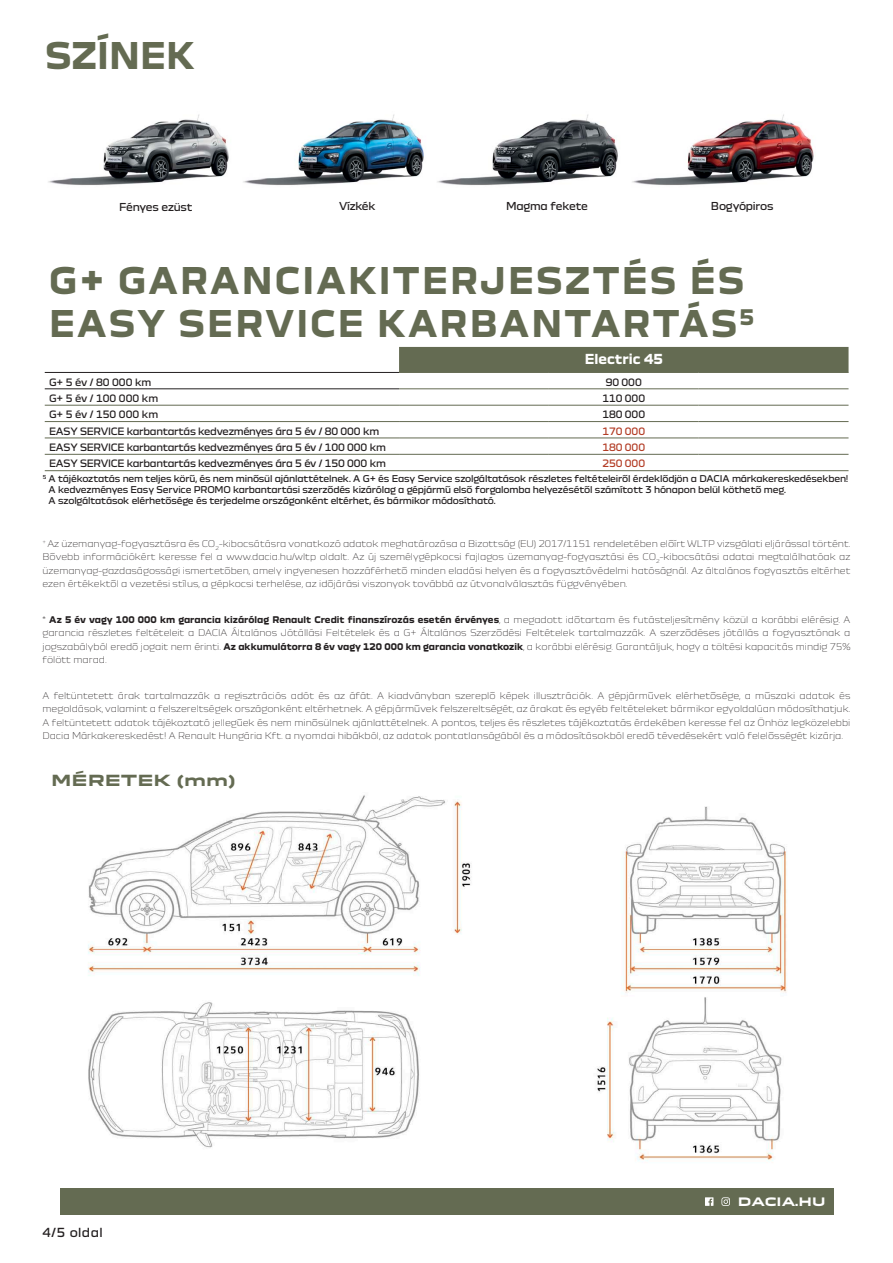
<style>
.page{position:relative;width:893px;height:1263px;background:#fff}
.page>*{position:absolute;margin:0;border:0;box-sizing:border-box;transform-origin:0 0}
.t1{font:700 36px/43.2px "Dacia Block";letter-spacing:.06em;color:#646b52}
.t2{font:700 15px "Dacia Block Extended";color:#646b52}
.t3{font:700 13.5px "Dacia Block";color:#fff}
.t4{font:12px "Dacia Block";letter-spacing:.035em;color:#231f20}
.t5{font:700 11.4px "Dacia Block Extended";color:#fff}
.t6{font:10.5px "Dacia Block";letter-spacing:-.02em;color:#231f20}
.t7{font:9.75px "Dacia Block";letter-spacing:-.025em;color:#231f20}
.t8{font:9.75px "Dacia Block";color:#231f20}
.t9{font:9.75px "Dacia Block";letter-spacing:-.01em;color:#b33d26}
.t10{font:300 9px/13.5px "Dacia Block";color:#231f20;text-align:justify}
.t11{font:9px/10.8px "Dacia Block";letter-spacing:-.02em;color:#231f20}
.s1{font-weight:700}
</style>
<div class="page">
<div style="left:399px;top:347px;width:449px;height:25px;background:#646b52"></div>
<hr style="left:45px;top:405px;width:354px;height:1px;background:#646b52">
<hr style="left:399px;top:405px;width:150px;height:1px;background:#646b52">
<hr style="left:549px;top:405px;width:150px;height:1px;background:#646b52">
<hr style="left:699px;top:405px;width:149px;height:1px;background:#646b52">
<hr style="left:45px;top:421px;width:354px;height:1px;background:#646b52">
<hr style="left:399px;top:421px;width:150px;height:1px;background:#646b52">
<hr style="left:549px;top:421px;width:150px;height:1px;background:#646b52">
<hr style="left:699px;top:421px;width:149px;height:1px;background:#646b52">
<hr style="left:45px;top:438px;width:354px;height:1px;background:#646b52">
<hr style="left:399px;top:438px;width:150px;height:1px;background:#646b52">
<hr style="left:549px;top:438px;width:150px;height:1px;background:#646b52">
<hr style="left:699px;top:438px;width:149px;height:1px;background:#646b52">
<hr style="left:45px;top:454px;width:354px;height:1px;background:#646b52">
<hr style="left:399px;top:454px;width:150px;height:1px;background:#646b52">
<hr style="left:549px;top:454px;width:150px;height:1px;background:#646b52">
<hr style="left:699px;top:454px;width:149px;height:1px;background:#646b52">
<hr style="left:45px;top:470px;width:354px;height:1px;background:#646b52">
<hr style="left:399px;top:470px;width:150px;height:1px;background:#646b52">
<hr style="left:549px;top:470px;width:150px;height:1px;background:#646b52">
<hr style="left:699px;top:470px;width:149px;height:1px;background:#646b52">
<hr style="left:399px;top:372px;width:150px;height:1px;background:#646b52">
<hr style="left:549px;top:372px;width:150px;height:1px;background:#646b52">
<hr style="left:699px;top:372px;width:149px;height:1px;background:#646b52">
<hr style="left:399px;top:388px;width:150px;height:1px;background:#646b52">
<hr style="left:549px;top:388px;width:150px;height:1px;background:#646b52">
<hr style="left:699px;top:388px;width:149px;height:1px;background:#646b52">
<hr style="left:45px;top:372px;width:354px;height:1px;background:#231f20">
<hr style="left:45px;top:388px;width:354px;height:1px;background:#231f20">
<div style="left:60px;top:1188px;width:773px;height:27px;background:#646b52"></div>
<svg style="left:705px;top:1197px;width:8px;height:9px"></svg>
<svg style="left:721px;top:1197px;width:9px;height:9px"></svg>
<img style="left:88px;top:795px;width:699px;height:366px">
<div style="left:43px;top:770px;width:270px;height:41px;background:#fff"></div>
<img style="left:48px;top:114px;width:181px;height:71px">
<img style="left:243px;top:114px;width:181px;height:71px">
<img style="left:437px;top:114px;width:181px;height:71px">
<img style="left:632px;top:114px;width:182px;height:71px">
<h1 class="t1" style="left:45px;top:35px;width:151px">SZÍNEK</h1>
<p class="t6" style="left:119px;top:198px;width:75px">Fényes ezüst</p>
<p class="t6" style="left:339px;top:198px;width:38px">Vízkék</p>
<p class="t6" style="left:506px;top:198px;width:83px">Magma fekete</p>
<p class="t6" style="left:711px;top:198px;width:64px">Bogyópiros</p>
<h1 class="t1" style="left:49px;top:260px;width:697px">G+ GARANCIAKITERJESZTÉS ÉS<br>EASY Service</h1>
<h1 class="t1" style="left:377px;top:303px;width:378px">KARBANTARTÁS<sup>5</sup></h1>
<h3 class="t3" style="left:585px;top:351px;width:80px">Electric 45</h3>
<p class="t7" style="left:49px;top:374px;width:104px">G+ 5 év / 80 000 km</p>
<p class="t7" style="left:606px;top:374px;width:37px">90 000</p>
<p class="t8" style="left:49px;top:390px;width:111px">G+ 5 év / 100 000 km</p>
<p class="t7" style="left:602px;top:390px;width:44px">110 000</p>
<p class="t8" style="left:49px;top:407px;width:111px">G+ 5 év / 150 000 km</p>
<p class="t7" style="left:602px;top:407px;width:44px">180 000</p>
<p class="t7" style="left:49px;top:423px;width:332px">EASY SERVICE karbantartás kedvezményes ára 5 év / 80 000 km</p>
<p class="t9" style="left:602px;top:423px;width:44px">170 000</p>
<p class="t7" style="left:49px;top:440px;width:338px">EASY SERVICE karbantartás kedvezményes ára 5 év / 100 000 km</p>
<p class="t9" style="left:602px;top:440px;width:44px">180 000</p>
<p class="t7" style="left:49px;top:456px;width:338px">EASY SERVICE karbantartás kedvezményes ára 5 év / 150 000 km</p>
<p class="t9" style="left:602px;top:456px;width:44px">250 000</p>
<p class="t11" style="left:49px;top:474px;width:801px;text-indent:-6px"><sup>5</sup> A tájékoztatás nem teljes körű, és nem minősül ajánlattételnek. A G+ és Easy Service szolgáltatások részletes feltételeiről érdeklődjön a DACIA márkakereskedésekben!<br>A kedvezményes Easy Service PROMO karbantartási szerződés kizárólag a gépjármű első forgalomba helyezésétől számított 3 hónapon belül köthető meg.<br>A szolgáltatások elérhetősége és terjedelme országonként eltérhet, és bármikor módosítható.</p>
<p class="t10" style="left:43px;top:537px;width:809px"><sup>+</sup> Az üzemanyag-fogyasztásra és CO<sub>2</sub>-kibocsátásra vonatkozó adatok meghatározása a Bizottság (EU) 2017/1151 rendeletében előírt WLTP vizsgálati eljárással történt.<br>Bővebb információkért keresse fel a www.dacia.hu/wltp oldalt. Az új személygépkocsi fajlagos üzemanyag-fogyasztási és CO<sub>2</sub>-kibocsátási adatai megtalálhatóak az üzemanyag-gazdaságossági ismertetőben, amely ingyenesen hozzáférhető minden eladási helyen és a fogyasztóvédelmi hatóságnál. Az általános fogyasztás eltérhet ezen értékektől a vezetési stílus, a gépkocsi terhelése, az időjárási viszonyok továbbá az útvonalválasztás függvényében.</p>
<p class="t10" style="left:43px;top:613px;width:809px">* <span class="s1">Az 5 év vagy 100 000 km garancia kizárólag Renault Credit finanszírozás esetén érvényes</span>, a megadott időtartam és futásteljesítmény közül a korábbi elérésig. A garancia részletes feltételeit a DACIA Általános Jótállási Feltételek és a G+ Általános Szerződési Feltételek tartalmazzák. A szerződéses jótállás a fogyasztónak a jogszabályból eredő jogait nem érinti. <span class="s1">Az akkumulátorra 8 év vagy 120 000 km garancia vonatkozik</span>, a korábbi elérésig. Garantáljuk, hogy a töltési kapacitás mindig 75% fölött marad.</p>
<p class="t10" style="left:43px;top:689px;width:809px">A feltüntetett árak tartalmazzák a regisztrációs adót és az áfát. A kiadványban szereplő képek illusztrációk. A gépjárművek elérhetősége, a műszaki adatok és megoldások, valamint a felszereltségek országonként eltérhetnek. A gépjárművek felszereltségét, az árakat és egyéb feltételeket bármikor egyoldalúan módosíthatjuk.<br>A feltüntetett adatok tájékoztató jellegűek és nem minősülnek ajánlattételnek. A pontos, teljes és részletes tájékoztatás érdekében keresse fel az Önhöz legközelebbi Dacia Márkakereskedést! A Renault Hungária Kft. a nyomdai hibákból, az adatok pontatlanságából és a módosításokból eredő tévedésekért való felelősségét kizárja.</p>
<h2 class="t2" style="left:51px;top:772px;width:71px">MÉRETEK</h2>
<h2 class="t2" style="left:176px;top:772px;width:61px">(MM)</h2>
<h3 class="t4" style="left:43px;top:1223px;width:62px">4/5 oldal</h3>
<p class="t5" style="left:738px;top:1195px;width:13px">DACIA</p>
<p class="t5" style="left:795px;top:1195px;width:32px">.HU</p>
</div>
